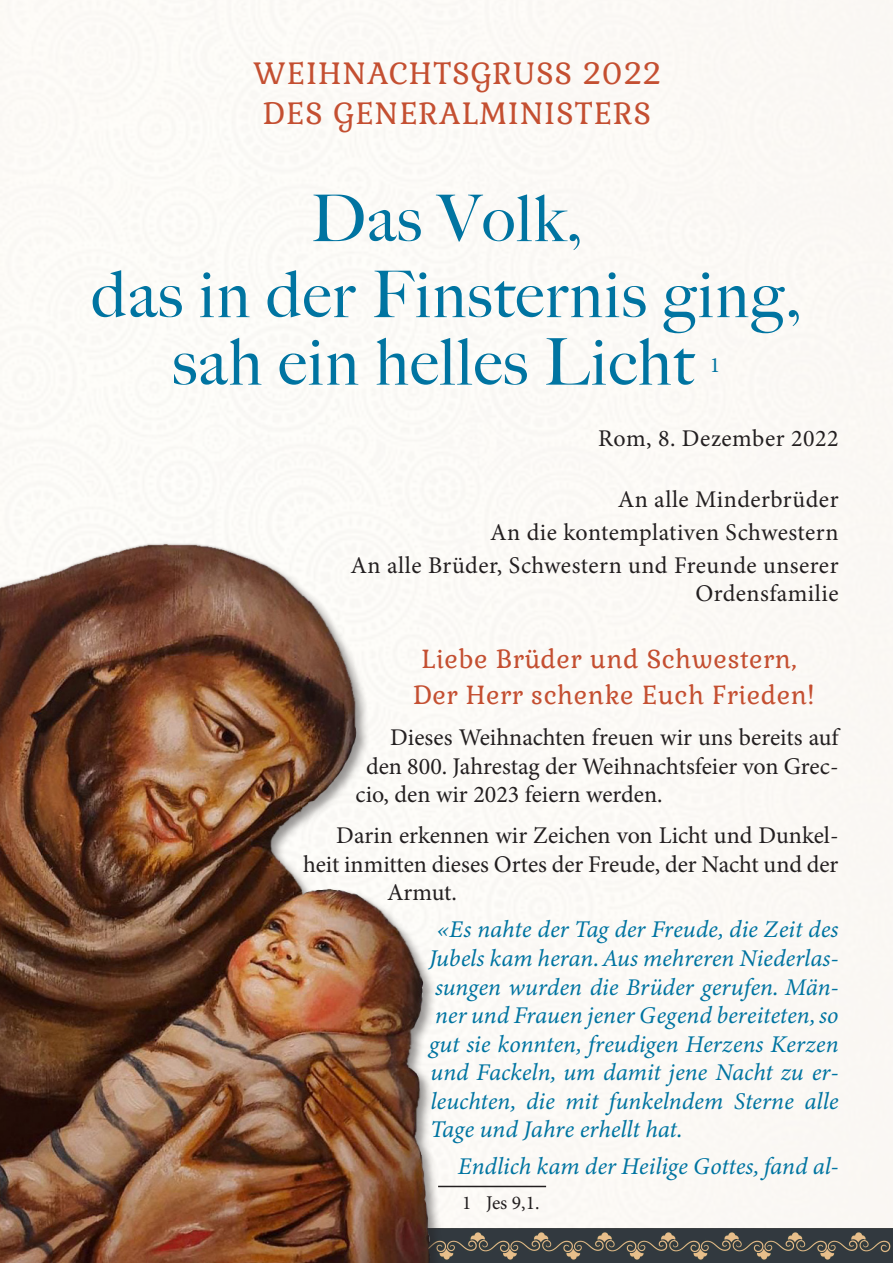
<style>
.page{position:relative;width:893px;height:1263px;background:#fff}
.page>*{position:absolute;margin:0;border:0;box-sizing:border-box;transform-origin:0 0}
.t1{font:500 64.5px/67.5px "Big Caslon";letter-spacing:.02em;color:#0074a1;text-align:center}
.t2{font:30px "Gabriela";letter-spacing:.04em;color:#c44f31}
.t3{font:25.5px "Gabriela";letter-spacing:.02em;color:#c44f31}
.t4{font:italic 24px/28.5px "Minion Variable Concept";color:#0074a1;text-align:justify}
.t5{font:24px "Minion Pro";color:#231f20}
.t6{font:24px/28.5px "Minion Pro";letter-spacing:.02em;color:#231f20;text-align:right}
.t7{font:21.9px "Minion Pro";color:#0074a1}
.piepagina{font:19.5px "Minion Pro";color:#231f20}
</style>
<div class="page">
<div style="left:1px;top:0;width:892px;height:1263px;background:#fbf9f5"></div>
<img style="left:0;top:5px;width:1px;height:487px">
<hr style="left:438px;top:1186px;width:108px;height:1px;background:#231f20">
<div style="left:0;top:543px;width:444px;height:720px;background:#231f20;opacity:.46"></div>
<img style="left:0;top:543px;width:431px;height:720px">
<p class="t2" style="left:253px;top:54px;width:409px">WEIHNACHTSGRUSS 2022</p>
<p class="t2" style="left:263px;top:94px;width:389px">DES GENERALMINISTERS</p>
<p class="t1" style="left:311px;top:182px;width:273px">Das Volk,</p>
<p class="t1" style="left:91px;top:258px;width:711px">das in der Finsternis ging, sah ein helles Licht</p>
<p class="t7" style="left:710px;top:350px;width:12px">1</p>
<p class="t6" style="left:598px;top:424px;width:242px">Rom, 8. Dezember 2022</p>
<p class="t6" style="left:618px;top:485px;width:222px">An alle Minderbrüder</p>
<p class="t5" style="left:490px;top:516px;width:350px">An die kontemplativen Schwestern</p>
<p class="t6" style="left:350px;top:551px;width:490px">An alle Brüder, Schwestern und Freunde unserer<br>Ordensfamilie</p>
<p class="t3" style="left:422px;top:643px;width:377px">Liebe Brüder und Schwestern,</p>
<p class="t3" style="left:413px;top:679px;width:402px">Der Herr schenke Euch Frieden!</p>
<p class="t5" style="left:390px;top:721px;width:450px">Dieses Weihnachten freuen wir uns bereits auf</p>
<p class="t5" style="left:366px;top:750px;width:474px">den 800. Jahrestag der Weihnachtsfeier von Grec-</p>
<p class="t5" style="left:356px;top:778px;width:309px">cio, den wir 2023 feiern werden.</p>
<p class="t5" style="left:336px;top:820px;width:504px">Darin erkennen wir Zeichen von Licht und Dunkel-</p>
<p class="t5" style="left:303px;top:848px;width:537px">heit inmitten dieses Ortes der Freude, der Nacht und der</p>
<p class="t5" style="left:387px;top:877px;width:72px">Armut.</p>
<p class="t4" style="left:429px;top:915px;width:411px;text-indent:8px">«Es nahte der Tag der Freude, die Zeit des Jubels kam heran. Aus mehreren Niederlas&shy;sungen wurden die Brüder gerufen. Män&shy;ner und Frauen jener Gegend bereiteten, so gut sie konnten, freudigen Herzens Kerzen und Fackeln, um damit jene Nacht zu er&shy;leuchten, die mit funkelndem Sterne alle Tage und Jahre erhellt hat.</p>
<p class="t4" style="left:458px;top:1152px;width:382px">Endlich kam der Heilige Gottes, fand al-</p>
<p class="piepagina" style="left:462px;top:1190px;width:79px">1 Jes 9,1.</p>
</div>
